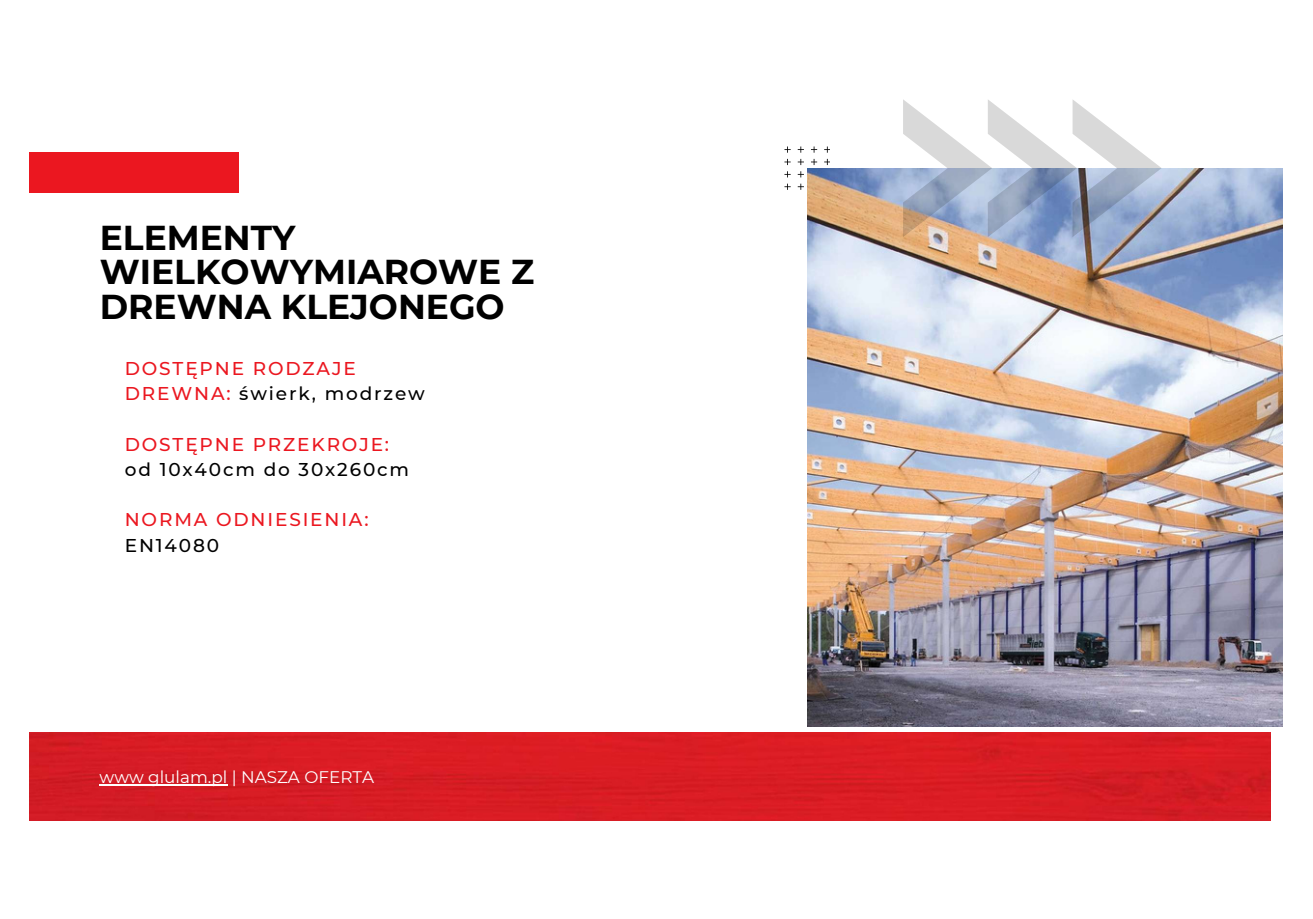
<style>
.page{position:relative;width:1313px;height:919px;background:#fff}
.page>*{position:absolute;margin:0;border:0;box-sizing:border-box;transform-origin:0 0}
.t1{font:700 34.48px/34.3px "Montserrat";color:#000}
.t2{font:500 18.55px/25.2px "Montserrat";letter-spacing:.1em;color:#eb1720}
.t3{font:500 18.55px "Montserrat";letter-spacing:.1em;color:#000}
.t4{font:16.8px "Montserrat";color:#fff}
.s1{color:#000}
</style>
<div class="page">
<div style="left:30px;top:152px;width:209px;height:40px;background:#eb1720"></div>
<svg style="left:784px;top:146px;width:46px;height:44px"></svg>
<img style="left:807px;top:168px;width:475px;height:558px">
<svg style="left:903px;top:99px;width:258px;height:138px"></svg>
<img style="left:30px;top:733px;width:1240px;height:88px">
<hr style="left:100px;top:785px;width:128px;height:1px;background:#fff">
<h1 class="t1" style="left:100px;top:221px;width:436px">ELEMENTY<br>WIELKOWYMIAROWE Z<br>DREWNA KLEJONEGO</h1>
<p class="t2" style="left:125px;top:356px;width:301px">DOSTĘPNE RODZAJE<br>DREWNA: <span class="s1">świerk, modrzew</span></p>
<p class="t2" style="left:125px;top:431px;width:266px">DOSTĘPNE PRZEKROJE:</p>
<p class="t3" style="left:125px;top:458px;width:286px">od 10x40cm do 30x260cm</p>
<p class="t2" style="left:125px;top:507px;width:245px">NORMA ODNIESIENIA:</p>
<p class="t3" style="left:125px;top:533px;width:96px">EN14080</p>
<p class="t4" style="left:100px;top:767px;width:276px">www glulam.pl | NASZA OFERTA</p>
</div>
